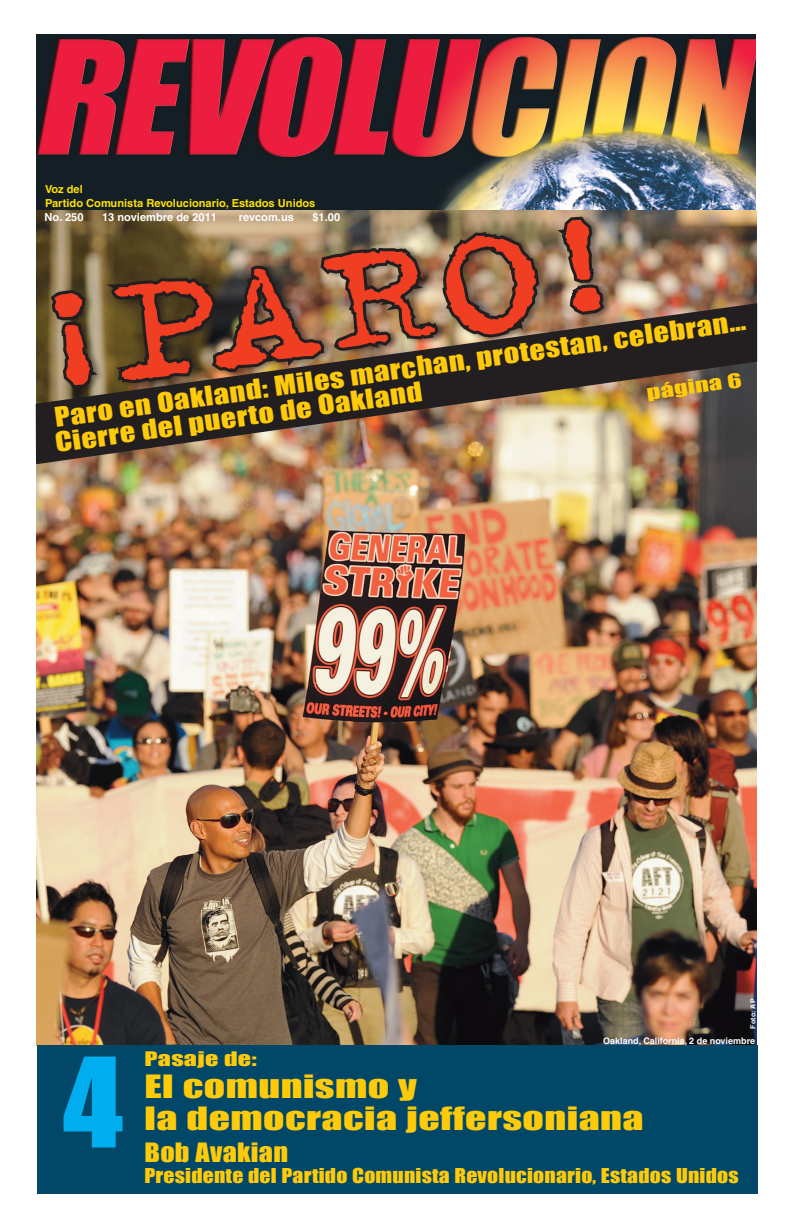
<style>
.page{position:relative;width:792px;height:1224px;background:#fff}
.page>*{position:absolute;margin:0;border:0;box-sizing:border-box;transform-origin:0 0}
.t1{font:163px "Trixie";color:#ef3e22;scale:1.22 1}
.t2{font:115px "Impact";color:#00aeef;scale:1.05 1}
.t3{font:29.5px/32px "Impact";letter-spacing:.01em;color:#feca0a;scale:1.42 1}
.t4{font:25px/25px "Impact";color:#feca0a;scale:1.21 1}
.t5{font:24.5px "Impact";letter-spacing:.01em;color:#feca0a;scale:1.15 1}
.t6{font:18.8px "Impact";letter-spacing:.01em;color:#feca0a;scale:1.15 1}
.t7{font:18.4px "Impact";letter-spacing:.01em;color:#feca0a;scale:1.42 1}
.t8{font:700 11.1px/13.3px "Helvetica";color:#ffe101}
.t9{font:700 11.1px "Helvetica";color:#fff}
.t10{font:700 9px "Helvetica";color:#fff}
.t11{font:700 7px "Helvetica";letter-spacing:.02em;color:#fff}
</style>
<div class="page">
<img style="left:36px;top:34px;width:720px;height:176px">
<img style="left:36px;top:210px;width:721px;height:836px">
<img style="left:543px;top:303px;width:214px;height:161px">
<div style="left:637px;top:364px;width:104px;height:39px;background:#231f20;opacity:.3"></div>
<div style="left:50px;top:212px;width:563px;height:182px;background:#231f20;opacity:.5"></div>
<img style="left:35px;top:229px;width:508px;height:272px">
<img style="left:550px;top:106px;width:163px;height:212px">
<div style="left:37px;top:1045px;width:721px;height:149px;background:#014768"></div>
<p class="t8" style="left:45px;top:183px;width:272px">Voz del<br>Partido Comunista Revolucionario, Estados Unidos</p>
<p class="t9" style="left:45px;top:210px;width:40px">No. 250</p>
<p class="t9" style="left:102px;top:210px;width:117px">13 noviembre de 2011</p>
<p class="t9" style="left:239px;top:210px;width:57px">revcom.us</p>
<p class="t9" style="left:312px;top:210px;width:29px">$1.00</p>
<h1 class="t1" style="left:8px;top:239px;width:512px;rotate:-8deg">¡PARO!</h1>
<p class="t4" style="left:50px;top:405px;width:580px;rotate:-8deg">Paro en Oakland: Miles marchan, protestan, celebran…<br>Cierre del puerto de Oakland</p>
<p class="t7" style="left:645px;top:379px;width:69px;rotate:-8deg">página 6</p>
<p class="t11" style="left:749px;top:1029px;width:31px;rotate:-90deg">Foto: AP</p>
<h2 class="t2" style="left:63px;top:1013px;width:59px">4</h2>
<p class="t10" style="left:603px;top:1035px;width:153px">Oakland, California, 2 de noviembre</p>
<p class="t7" style="left:145px;top:1045px;width:81px">Pasaje de:</p>
<p class="t3" style="left:145px;top:1070px;width:353px">El comunismo y<br>la democracia jeffersoniana</p>
<p class="t5" style="left:145px;top:1133px;width:126px">Bob Avakian</p>
<p class="t6" style="left:145px;top:1162px;width:518px">Presidente del Partido Comunista Revolucionario, Estados Unidos</p>
</div>
